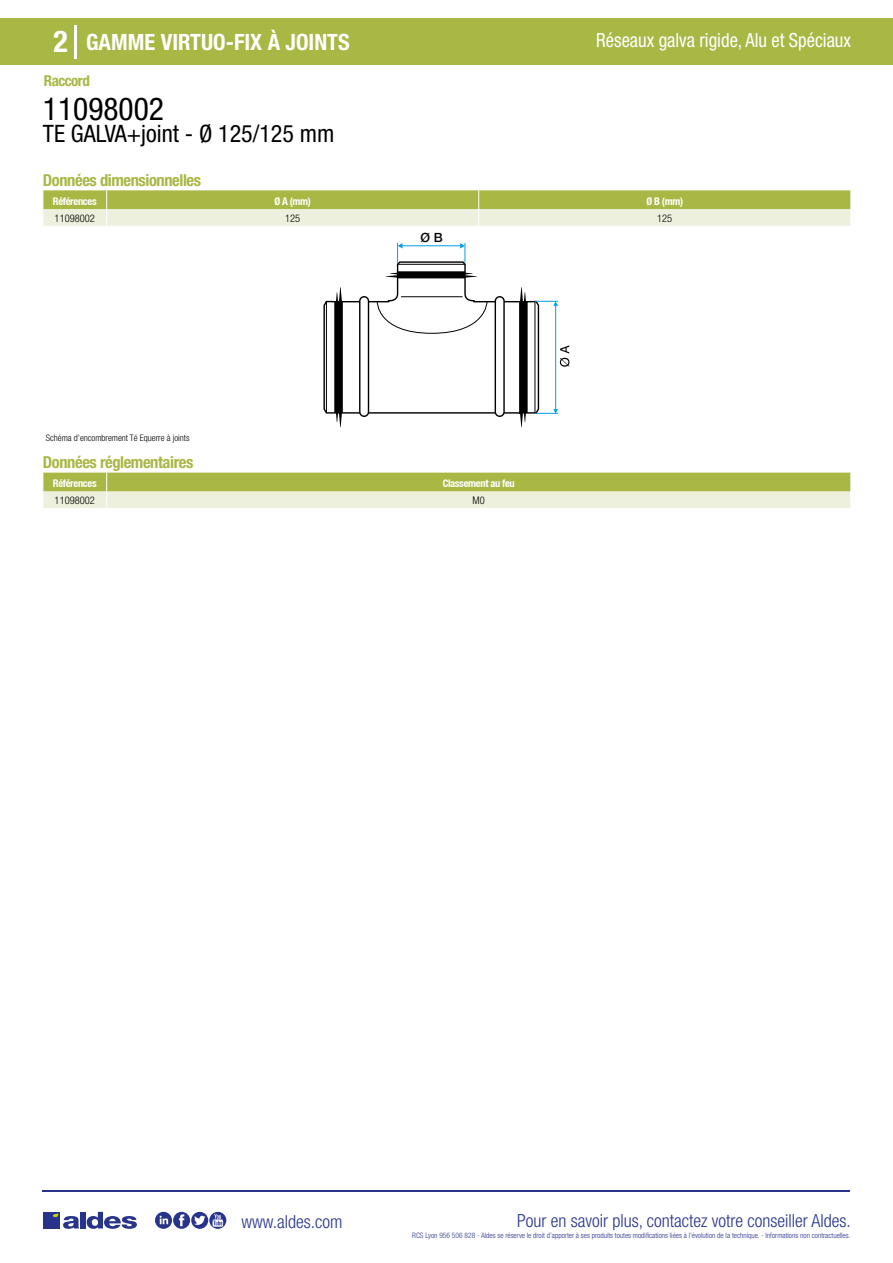
<style>
.page{position:relative;width:893px;height:1263px;background:#fff}
.page>*{position:absolute;margin:0;border:0;box-sizing:border-box;transform-origin:0 0}
.t1{font:condensed 31.5px "Helvetica Neue LT Std";color:#000}
.t2{font:700 condensed 30px "Helvetica Neue LT Std";color:#fff}
.t3{font:condensed 24px "Helvetica Neue LT Std";color:#000}
.t4{font:700 condensed 22.5px "Helvetica Neue LT Std";color:#fff}
.t5{font:condensed 19.5px "Helvetica Neue LT Std";color:#fff;scale:.95 1}
.t6{font:300 condensed 18px "Helvetica Neue";color:#28348b}
.t7{font:700 condensed 16.5px "Helvetica Neue LT Std";letter-spacing:-.025em;color:#a9b745}
.t8{font:700 condensed 15px "Helvetica Neue LT Std";letter-spacing:-.035em;color:#a9b745}
.t9{font:500 12.75px "Helvetica Neue";color:#000}
.t10{font:700 condensed 10.5px "Helvetica Neue";letter-spacing:-.03em;color:#fff}
.t11{font:300 condensed 10.5px "Helvetica Neue";color:#000}
.t12{font:300 condensed 9px "Helvetica Neue";color:#000}
.t13{font:300 condensed 7.5px "Helvetica Neue";color:#28348b}
</style>
<div class="page">
<div style="left:0;top:18px;width:893px;height:46px;background:#a9b745"></div>
<hr style="left:74px;top:25px;width:2px;height:33px;background:#fff">
<hr style="left:43px;top:1190px;width:807px;height:1px;background:#28348b">
<svg style="left:155px;top:1212px;width:71px;height:17px"></svg>
<div style="left:43px;top:1212px;width:17px;height:16px;background:#28348b"></div>
<div style="left:80px;top:1212px;width:6px;height:16px;background:#28348b"></div>
<svg style="left:87px;top:1212px;width:50px;height:17px"></svg>
<svg style="left:53px;top:1213px;width:26px;height:16px"></svg>
<svg style="left:43px;top:190px;width:808px;height:36px;background:#cad28e"></svg>
<svg style="left:323px;top:243px;width:246px;height:184px"></svg>
<svg style="left:43px;top:473px;width:808px;height:35px;background:#c9d28d"></svg>
<h2 class="t2" style="left:54px;top:24px;width:16px">2</h2>
<h3 class="t4" style="left:86px;top:28px;width:265px">GAMME VIRTUO-FIX À JOINTS</h3>
<h3 class="t5" style="left:596px;top:29px;width:270px">Réseaux galva rigide, Alu et Spéciaux</h3>
<h3 class="t8" style="left:44px;top:71px;width:47px">Raccord</h3>
<h1 class="t1" style="left:43px;top:91px;width:122px">11098002</h1>
<h3 class="t3" style="left:43px;top:120px;width:293px">TE GALVA+joint - Ø 125/125 mm</h3>
<h3 class="t7" style="left:43px;top:170px;width:160px">Données dimensionnelles</h3>
<h3 class="t10" style="left:53px;top:195px;width:45px">Références</h3>
<h3 class="t10" style="left:274px;top:195px;width:38px">Ø A (mm)</h3>
<h3 class="t10" style="left:646px;top:195px;width:38px">Ø B (mm)</h3>
<h3 class="t11" style="left:55px;top:212px;width:42px">11098002</h3>
<h3 class="t11" style="left:285px;top:212px;width:17px">125</h3>
<h3 class="t11" style="left:657px;top:212px;width:17px">125</h3>
<h3 class="t9" style="left:421px;top:230px;width:24px">Ø B</h3>
<p class="t12" style="left:46px;top:433px;width:145px">Schéma d’encombrement Té Equerre à joints</p>
<h3 class="t7" style="left:43px;top:452px;width:152px">Données réglementaires</h3>
<h3 class="t10" style="left:53px;top:477px;width:45px">Références</h3>
<h3 class="t10" style="left:443px;top:477px;width:74px">Classement au feu</h3>
<h3 class="t11" style="left:55px;top:494px;width:42px">11098002</h3>
<h3 class="t11" style="left:473px;top:494px;width:14px">M0</h3>
<h3 class="t6" style="left:241px;top:1211px;width:102px">www.aldes.com</h3>
<h3 class="t6" style="left:517px;top:1211px;width:335px">Pour en savoir plus, contactez votre conseiller Aldes.</h3>
<p class="t13" style="left:412px;top:1230px;width:440px">RCS Lyon 956 506 828 - Aldes se réserve le droit d’apporter à ses produits toutes modifications liées à l’évolution de la technique. - Informations non contractuelles.</p>
</div>
